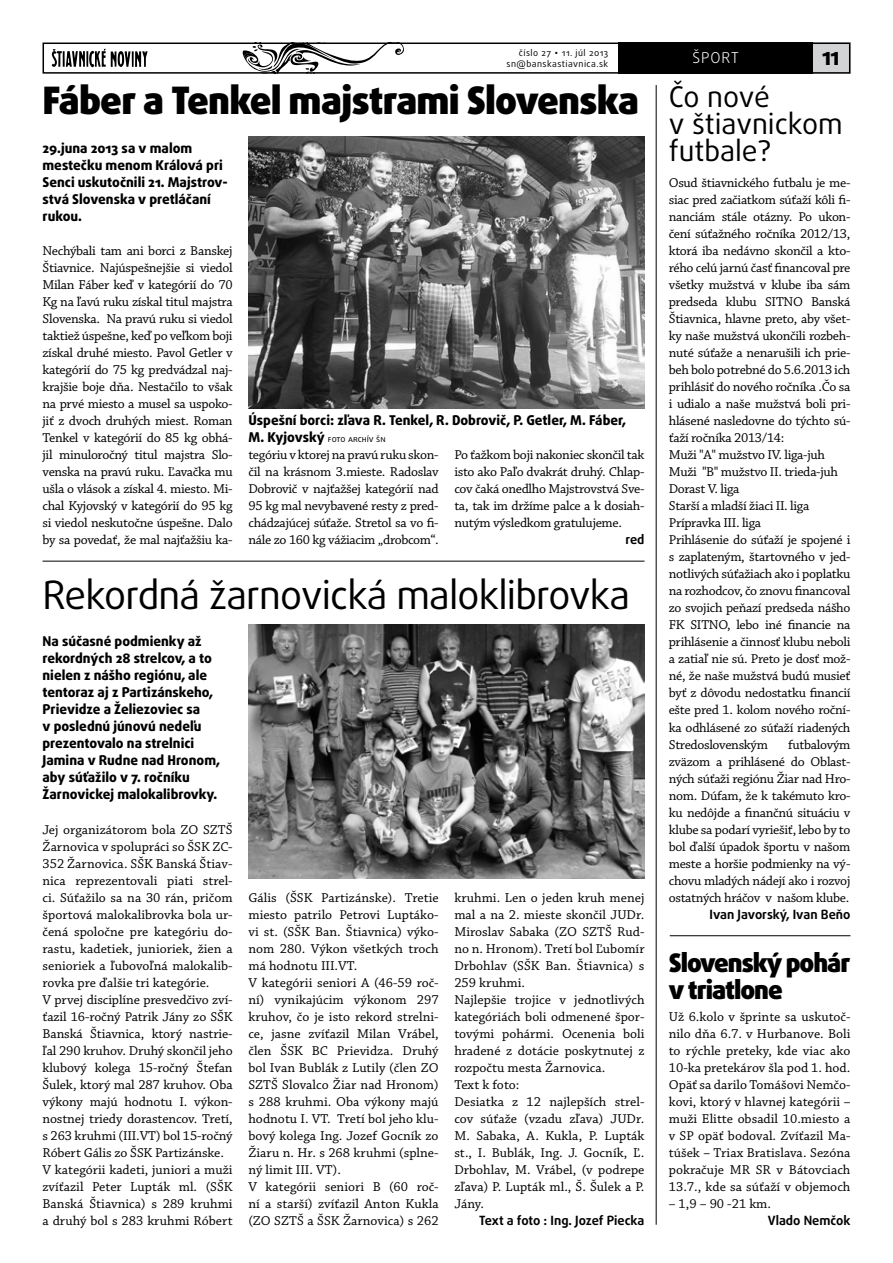
<style>
.page{position:relative;width:893px;height:1263px;background:#fff}
.page>*{position:absolute;margin:0;border:0;box-sizing:border-box;transform-origin:0 0}
.t1{font:39px "Daxline Pro";letter-spacing:-.02em;color:#000}
.t2{font:900 37.8px "Daxline Pro";letter-spacing:-.02em;color:#000}
.t3{font:28.5px/27px "Daxline Pro";color:#000}
.t4{font:900 25.5px/27px "Daxline Pro";letter-spacing:-.04em;color:#000}
.t5{font:900 18px "Daxline Pro";color:#000}
.t6{font:300 15px "Daxline Pro";letter-spacing:.06em;color:#fff}
.t7{font:13.5px/17px "Chaparral Pro Capt";letter-spacing:-.01em;color:#000;text-align:justify}
.t8{font:800 13.5px/17px "Daxline Pro";color:#000}
.t9{font:700 12.75px "Daxline Pro";color:#000}
.t10{font:9px/10.8px "Daxline Pro";letter-spacing:.05em;color:#000;text-align:right}
.t11{font:9px "Daxline Pro";color:#000}
.s1{font-family:"Gill Sans MT Pro"}
.s2{font-weight:800;font-size:13.5px}
</style>
<div class="page">
<div style="left:804px;top:43px;width:46px;height:31px;background:#d1d3d4"></div>
<svg style="left:242px;top:46px;width:162px;height:25px"></svg>
<div style="left:43px;top:43px;width:807px;height:31px;border:2px solid #000"></div>
<div style="left:619px;top:43px;width:194px;height:31px;background:#000"></div>
<svg style="left:51px;top:49px;width:97px;height:18px"></svg>
<hr style="left:656px;top:85px;width:1px;height:1140px;background:#000">
<hr style="left:43px;top:561px;width:601px;height:1px;background:#000">
<hr style="left:670px;top:935px;width:180px;height:1px;background:#000">
<img style="left:248px;top:136px;width:396px;height:272px">
<img style="left:248px;top:624px;width:396px;height:254px">
<p class="t10" style="left:507px;top:48px;width:103px">číslo 27 <span class="s1">•</span> 11. júl 2013 sn@banskastiavnica.sk</p>
<p class="t6" style="left:692px;top:48px;width:48px">šport</p>
<h2 class="t2" style="left:43px;top:76px;width:598px">Fáber a Tenkel majstrami Slovenska</h2>
<p class="t8" style="left:43px;top:140px;width:187px">29.juna 2013 sa v malom mestečku menom Králová pri<br>Senci uskutočnili 21. Majstrov&shy;stvá Slovenska v pretláčaní rukou.</p>
<p class="t7" style="left:43px;top:243px;width:192px">Nechýbali tam ani borci z Banskej Štiavnice. Najúspešnejšie si viedol Milan Fáber keď v kategórií do 70<br>Kg na ľavú ruku získal titul majstra Slovenska. Na pravú ruku si viedol taktiež úspešne, keď po veľkom boji získal druhé miesto. Pavol Getler v kategórií do 75 kg predvádzal naj&shy;krajšie boje dňa. Nestačilo to však na prvé miesto a musel sa uspoko&shy;jiť z dvoch druhých miest. Roman Tenkel v kategórií do 85 kg obhá&shy;jil minuloročný titul majstra Slo&shy;venska na pravú ruku. Ľavačka mu ušla o vlások a získal 4. miesto. Mi&shy;chal Kyjovský v kategórií do 95 kg si viedol neskutočne úspešne. Dalo by sa povedať, že mal najťažšiu ka-</p>
<h3 class="t5" style="left:823px;top:47px;width:18px">11</h3>
<h3 class="t3" style="left:669px;top:84px;width:175px">Čo nové<br>v štiavnickom futbale?</h3>
<p class="t7" style="left:669px;top:175px;width:183px;text-align:left">Osud štiavnického futbalu je me&shy;siac pred začiatkom súťaží kôli fi&shy;nanciám stále otázny. Po ukon&shy;čení súťažného ročníka 2012/13, ktorá iba nedávno skončil a kto&shy;rého celú jarnú časť financoval pre všetky mužstvá v klube iba sám predseda klubu SITNO Banská<br>Štiavnica, hlavne preto, aby všet&shy;ky naše mužstvá ukončili rozbeh&shy;nuté súťaže a nenarušili ich prie&shy;beh bolo potrebné do 5.6.2013 ich prihlásiť do nového ročníka .Čo sa i udialo a naše mužstvá boli pri&shy;hlásené nasledovne do týchto sú&shy;ťaží ročníka 2013/14:<br>Muži "A" mužstvo IV. liga-juh<br>Muži "B" mužstvo II. trieda-juh<br>Dorast V. liga<br>Starší a mladší žiaci II. liga<br>Prípravka III. liga<br>Prihlásenie do súťaží je spojené i s zaplateným, štartovného v jed&shy;notlivých súťažiach ako i poplatku na rozhodcov, čo znovu financoval zo svojich peňazí predseda nášho<br>FK SITNO, lebo iné financie na prihlásenie a činnosť klubu neboli a zatiaľ nie sú. Preto je dosť mož&shy;né, že naše mužstvá budú musieť byť z dôvodu nedostatku financií ešte pred 1. kolom nového roční&shy;ka odhlásené zo súťaží riadených<br>Stredoslovenským</p>
<p class="t8" style="left:248px;top:412px;width:379px">Úspešní borci: zľava R. Tenkel, R. Dobrovič, P. Getler, M. Fáber,</p>
<p class="t11" style="left:248px;top:433px;width:139px"><span class="s2">M. Kyjovský</span> foto archív šn</p>
<p class="t7" style="left:248px;top:447px;width:192px">tegóriu v ktorej na pravú ruku skon&shy;čil na krásnom 3.mieste. Radoslav Dobrovič v najťažšej kategórií nad 95 kg mal nevybavené resty z pred&shy;chádzajúcej súťaže. Stretol sa vo fi&shy;nále zo 160 kg vážiacim „drobcom“.</p>
<p class="t7" style="left:454px;top:447px;width:192px">Po ťažkom boji nakoniec skončil tak isto ako Paľo dvakrát druhý. Chlap&shy;cov čaká onedlho Majstrovstvá Sve&shy;ta, tak im držíme palce a k dosiah&shy;nutým výsledkom gratulujeme.</p>
<p class="t9" style="left:626px;top:531px;width:20px">red</p>
<h1 class="t1" style="left:43px;top:569px;width:589px">Rekordná žarnovická maloklibrovka</h1>
<p class="t8" style="left:43px;top:633px;width:179px">Na súčasné podmienky až rekordných 28 strelcov, a to nielen z nášho regiónu, ale tentoraz aj z Partizánskeho,<br>Prievidze a Želiezoviec sa<br>v poslednú júnovú nedeľu prezentovalo na strelnici<br>Jamina v Rudne nad Hronom, aby súťažilo v 7. ročníku<br>Žarnovickej malokalibrovky.</p>
<p class="t7" style="left:43px;top:821px;width:192px;text-align:left">Jej organizátorom bola ZO SZTŠ<br>Žarnovica v spolupráci so ŠSK ZC-<br>352 Žarnovica. SŠK Banská Štiav&shy;nica reprezentovali piati strel&shy;ci. Súťažilo sa na 30 rán, pričom športová malokalibrovka bola ur&shy;čená spoločne pre kategóriu do&shy;rastu, kadetiek, junioriek, žien a senioriek a ľubovoľná malokalib&shy;rovka pre ďalšie tri kategórie.<br>V prvej disciplíne presvedčivo zví&shy;ťazil 16-ročný Patrik Jány zo SŠK<br>Banská Štiavnica, ktorý nastrie&shy;ľal 290 kruhov. Druhý skončil jeho klubový kolega 15-ročný Štefan<br>Šulek, ktorý mal 287 kruhov. Oba výkony majú hodnotu I. výkon&shy;nostnej triedy dorastencov. Tretí, s 263 kruhmi (III.VT) bol 15-ročný<br>Róbert Gális zo ŠSK Partizánske.<br>V kategórii kadeti, juniori a muži zvíťazil Peter Lupták ml. (SŠK<br>Banská Štiavnica) s 289 kruhmi a druhý bol s 283 kruhmi Róbert</p>
<p class="t7" style="left:669px;top:736px;width:183px;text-indent:119px">futbalovým zväzom a prihlásené do Oblast&shy;ných súťaži regiónu Žiar nad Hro&shy;nom. Dúfam, že k takémuto kro&shy;ku nedôjde a finančnú situáciu v klube sa podarí vyriešiť, lebo by to bol ďalší úpadok športu v našom meste a horšie podmienky na vý&shy;chovu mladých nádejí ako i rozvoj ostatných hráčov v našom klube.</p>
<p class="t9" style="left:709px;top:905px;width:142px">Ivan Javorský, Ivan Beňo</p>
<p class="t7" style="left:248px;top:889px;width:192px;text-align:left">Gális (ŠSK Partizánske). Tretie miesto patrilo Petrovi Luptáko&shy;vi st. (SŠK Ban. Štiavnica) výko&shy;nom 280. Výkon všetkých troch má hodnotu III.VT.<br>V kategórii seniori A (46-59 roč&shy;ní) vynikajúcim výkonom 297 kruhov, čo je isto rekord strelni&shy;ce, jasne zvíťazil Milan Vrábel, člen ŠSK BC Prievidza. Druhý bol Ivan Bublák z Lutily (člen ZO<br>SZTŠ Slovalco Žiar nad Hronom) s 288 kruhmi. Oba výkony majú hodnotu I. VT. Tretí bol jeho klu&shy;bový kolega Ing. Jozef Gocník zo<br>Žiaru n. Hr. s 268 kruhmi (splne&shy;ný limit III. VT).<br>V kategórii seniori B (60 roč&shy;ní a starší) zvíťazil Anton Kukla (ZO SZTŠ a ŠSK Žarnovica) s 262</p>
<p class="t7" style="left:454px;top:889px;width:192px;text-align:left">kruhmi. Len o jeden kruh menej mal a na 2. mieste skončil JUDr.<br>Miroslav Sabaka (ZO SZTŠ Rud&shy;no n. Hronom). Tretí bol Ľubomír<br>Drbohlav (SŠK Ban. Štiavnica) s<br>259 kruhmi.<br>Najlepšie trojice v jednotlivých kategóriách boli odmenené špor&shy;tovými pohármi. Ocenenia boli hradené z dotácie poskytnutej z rozpočtu mesta Žarnovica.<br>Text k foto:<br>Desiatka z 12 najlepších strel&shy;cov súťaže (vzadu zľava) JUDr.<br>M. Sabaka, A. Kukla, P. Lupták st., I. Bublák, Ing. J. Gocník, Ľ.<br>Drbohlav, M. Vrábel, (v podrepe zľava) P. Lupták ml., Š. Šulek a P.<br>Jány.</p>
<h3 class="t4" style="left:669px;top:950px;width:183px">Slovenský pohár v triatlone</h3>
<p class="t7" style="left:669px;top:1008px;width:183px">Už 6.kolo v šprinte sa uskutoč&shy;nilo dňa 6.7. v Hurbanove. Boli to rýchle preteky, kde viac ako 10-ka pretekárov šla pod 1. hod.<br>Opäť sa darilo Tomášovi Nemčo&shy;kovi, ktorý v hlavnej kategórii – muži Elitte obsadil 10.miesto a v SP opäť bodoval. Zvíťazil Ma&shy;túšek – Triax Bratislava. Sezóna pokračuje MR SR v Bátovciach 13.7., kde sa súťaží v objemoch</p>
<p class="t7" style="left:669px;top:1195px;width:104px">– 1,9 – 90 -21 km.</p>
<p class="t9" style="left:768px;top:1212px;width:84px">Vlado Nemčok</p>
<p class="t9" style="left:479px;top:1212px;width:167px">Text a foto : Ing. Jozef Piecka</p>
</div>
